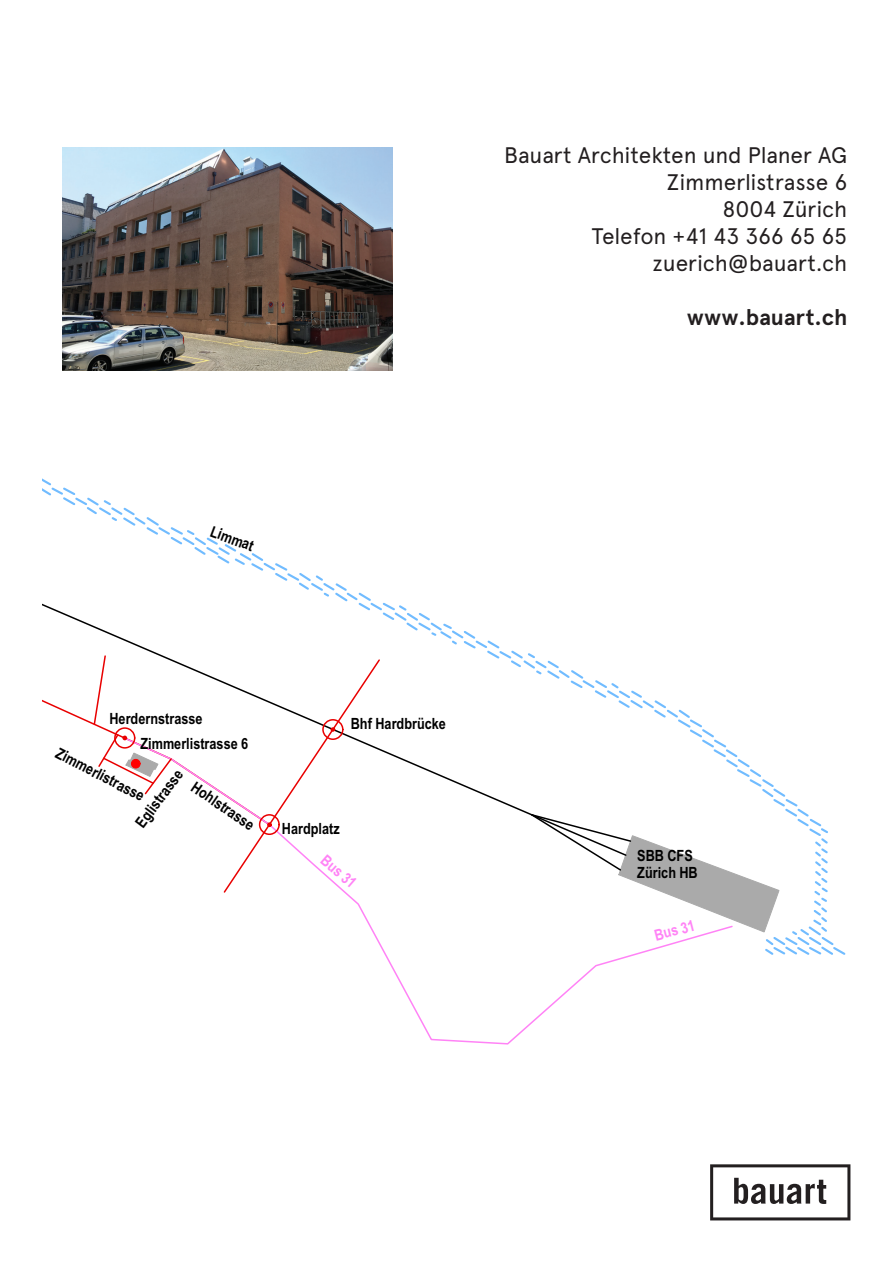
<style>
.page{position:relative;width:893px;height:1263px;background:#fff}
.page>*{position:absolute;margin:0;border:0;box-sizing:border-box;transform-origin:0 0}
.t1{font:22.5px/27px "Apercu";letter-spacing:-.01em;color:#231f20;text-align:right}
.t2{font:700 22.5px "Apercu";color:#231f20}
.t3{font:700 15.45px/17.2px "Arial Narrow";color:#000}
.t4{font:700 15.45px "Arial Narrow";color:#ff83f6}
</style>
<div class="page">
<svg style="left:710px;top:1164px;width:140px;height:56px"></svg>
<img style="left:62px;top:147px;width:330px;height:224px">
<svg style="left:43px;top:479px;width:803px;height:478px"></svg>
<p class="t1" style="left:504px;top:142px;width:345px">Bauart Architekten und Planer AG<br>Zimmerlistrasse 6<br>8004 Zürich<br>Telefon +41 43 366 65 65 zuerich@bauart.ch</p>
<p class="t2" style="left:687px;top:304px;width:162px">www.bauart.ch</p>
<p class="t3" style="left:214px;top:524px;width:47px;rotate:21deg">Limmat</p>
<p class="t3" style="left:109px;top:712px;width:95px">Herdernstrasse</p>
<p class="t3" style="left:351px;top:716px;width:97px">Bhf Hardbrücke</p>
<p class="t3" style="left:140px;top:737px;width:109px">Zimmerlistrasse 6</p>
<p class="t3" style="left:197px;top:779px;width:74px;rotate:34deg">Hohlstrasse</p>
<p class="t3" style="left:60px;top:746px;width:99px;rotate:27deg">Zimmerlistrasse</p>
<p class="t3" style="left:133px;top:821px;width:69px;rotate:-53deg">Eglistrasse</p>
<p class="t3" style="left:282px;top:821px;width:59px">Hardplatz</p>
<p class="t4" style="left:327px;top:853px;width:43px;rotate:41deg">Bus 31</p>
<p class="t3" style="left:637px;top:848px;width:62px">SBB CFS<br>Zürich HB</p>
<p class="t4" style="left:653px;top:930px;width:43px;rotate:-15deg">Bus 31</p>
</div>
